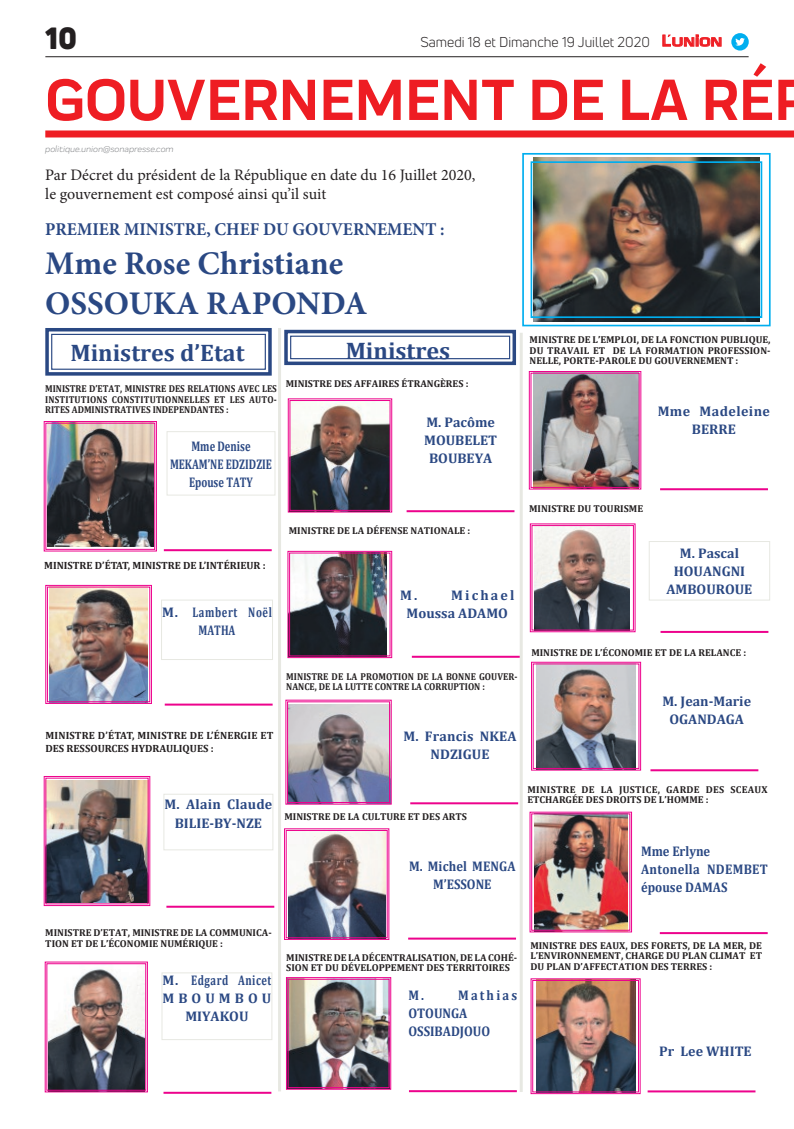
<style>
.page{position:relative;width:794px;height:1129px;background:#fff}
.page>*{position:absolute;margin:0;border:0;box-sizing:border-box;transform-origin:0 0}
.t1{font:700 60px "Praktika";color:#ee1d23}
.t2{font:700 33px/39.6px "Minion Pro";color:#2a4883}
.t3{font:900 30px "Uni Neue";color:#231f20}
.t4{font:700 24px "Cambria";color:#2a4883}
.t5{font:700 18px "Minion Pro";color:#2a4883;scale:.96 1}
.t6{font:16px/19.2px "Minion Pro";color:#231f20}
.t7{font:700 14px/18px "Cambria";color:#2a4883;text-align:center}
.t8{font:700 14px/18px "Cambria";color:#2a4883;scale:.9 1}
.t9{font:14px "Uni Neue";color:#231f20}
.t10{font:700 14px/18px "Cambria";color:#2a4883;text-align:center;scale:.75 1}
.t11{font:700 14px/18px "Cambria";letter-spacing:.05em;color:#2a4883;text-align:center}
.t12{font:700 14px/18px "Cambria";letter-spacing:.055em;color:#2a4883;text-align:center}
.t13{font:700 14px/18px "Cambria";letter-spacing:.03em;color:#2a4883;text-align:center}
.t14{font:700 10.5px/13px "Cambria";color:#231f20}
.t15{font:700 10px/10.5px "Cambria";color:#231f20}
.t16{font:700 10px/10.5px "Cambria";color:#231f20;text-align:justify;scale:.9 1}
.t17{font:700 10px/10.5px "Cambria";letter-spacing:.025em;color:#231f20}
.t18{font:italic 9px "Praktika";color:#818386}
.s1{font-family:"Eurostile";font-weight:600;font-size:14.9px;color:#ee1d23}
.s2{font-family:"Eurostile";font-weight:600;font-size:11.4px;color:#ee1d23}
</style>
<div class="page">
<hr style="left:45px;top:56px;width:703px;height:1px;background:#231f20">
<svg style="left:662px;top:34px;width:60px;height:13px"></svg>
<div style="left:731px;top:33px;width:17px;height:18px;background:#00aeef;border-radius:50%"></div>
<svg style="left:735px;top:38px;width:10px;height:8px"></svg>
<div style="left:45px;top:130px;width:749px;height:7px;background:#ee1d23"></div>
<img style="left:522px;top:153px;width:249px;height:174px">
<div style="left:530px;top:161px;width:232px;height:157px;border:2px solid #00aeef"></div>
<svg style="left:45px;top:328px;width:227px;height:48px"></svg>
<div style="left:51px;top:334px;width:215px;height:36px;border:1px solid #2a4883"></div>
<img style="left:45px;top:585px;width:107px;height:118px">
<svg style="left:45px;top:961px;width:103px;height:130px"></svg>
<div style="left:161px;top:599px;width:112px;height:61px;border:1px solid #e7e8e2"></div>
<div style="left:161px;top:972px;width:111px;height:67px;border:1px solid #e7e8e2"></div>
<img style="left:288px;top:398px;width:104px;height:114px">
<img style="left:44px;top:776px;width:106px;height:129px">
<div style="left:163px;top:793px;width:110px;height:57px;border:1px solid #e7e8e2"></div>
<svg style="left:284px;top:329px;width:232px;height:37px"></svg>
<div style="left:290px;top:335px;width:220px;height:24px;border:1px solid #2a4883"></div>
<svg style="left:530px;top:523px;width:105px;height:109px"></svg>
<div style="left:649px;top:541px;width:121px;height:59px;border:1px solid #e7e8e2"></div>
<img style="left:44px;top:421px;width:113px;height:130px">
<div style="left:166px;top:431px;width:109px;height:64px;border:1px solid #e7e8e2"></div>
<hr style="left:278px;top:328px;width:3px;height:763px;background:#e7e8e2">
<svg style="left:285px;top:699px;width:106px;height:105px;background:#a299a8"></svg>
<div style="left:287px;top:701px;width:103px;height:101px;border:1px solid #ed028c"></div>
<img style="left:530px;top:811px;width:102px;height:121px">
<div style="left:531px;top:813px;width:99px;height:117px;border:1px solid #ed028c"></div>
<img style="left:287px;top:551px;width:105px;height:106px">
<img style="left:284px;top:828px;width:105px;height:111px">
<img style="left:531px;top:661px;width:110px;height:109px">
<img style="left:529px;top:371px;width:112px;height:118px">
<img style="left:531px;top:978px;width:109px;height:115px">
<div style="left:532px;top:980px;width:106px;height:111px;border:1px solid #ed028c"></div>
<img style="left:286px;top:977px;width:105px;height:112px">
<div style="left:288px;top:978px;width:101px;height:109px;border:1px solid #ed028c"></div>
<hr style="left:520px;top:333px;width:3px;height:758px;background:#e7e8e2">
<hr style="left:165px;top:703px;width:108px;height:2px;background:#ed028c">
<hr style="left:166px;top:905px;width:108px;height:2px;background:#ed028c">
<hr style="left:163px;top:1091px;width:108px;height:2px;background:#ed028c">
<hr style="left:406px;top:510px;width:108px;height:2px;background:#ed028c">
<hr style="left:650px;top:769px;width:108px;height:2px;background:#ed028c">
<hr style="left:408px;top:937px;width:108px;height:2px;background:#ed028c">
<hr style="left:412px;top:655px;width:108px;height:2px;background:#ed028c">
<hr style="left:410px;top:802px;width:108px;height:2px;background:#ed028c">
<hr style="left:164px;top:549px;width:108px;height:2px;background:#ed028c">
<hr style="left:660px;top:488px;width:108px;height:2px;background:#ed028c">
<hr style="left:647px;top:1090px;width:108px;height:2px;background:#ed028c">
<hr style="left:409px;top:1089px;width:108px;height:2px;background:#ed028c">
<hr style="left:660px;top:630px;width:108px;height:2px;background:#ed028c">
<hr style="left:660px;top:931px;width:107px;height:2px;background:#ed028c">
<h3 class="t3" style="left:45px;top:17px;width:33px">10</h3>
<h3 class="t9" style="left:420px;top:33px;width:303px">Samedi 18 et Dimanche 19 Juillet 2020 <span class="s1">L</span><span class="s2">UNION</span></h3>
<h1 class="t1" style="left:45px;top:52px;width:766px">GOUVERNEMENT DE LA RÉP</h1>
<p class="t18" style="left:45px;top:142px;width:130px">politique.union@sonapresse.com</p>
<h3 class="t6" style="left:45px;top:165px;width:431px">Par Décret du président de la République en date du 16 Juillet 2020, le gouvernement est composé ainsi qu’il suit</h3>
<h3 class="t5" style="left:45px;top:216px;width:417px">PREMIER MINISTRE, CHEF DU GOUVERNEMENT :</h3>
<h2 class="t2" style="left:45px;top:243px;width:323px">Mme Rose Christiane<br>OSSOUKA RAPONDA</h2>
<h3 class="t4" style="left:70px;top:338px;width:175px">Ministres d’Etat</h3>
<p class="t15" style="left:529px;top:334px;width:242px;text-align:justify">MINISTRE DE L’EMPLOI, DE LA FONCTION PUBLIQUE, DU TRAVAIL ET DE LA FORMATION PROFESSION-NELLE, PORTE-PAROLE DU GOUVERNEMENT :</p>
<h3 class="t4" style="left:346px;top:335px;width:106px">Ministres</h3>
<p class="t16" style="left:45px;top:383px;width:259px">MINISTRE D’ETAT, MINISTRE DES RELATIONS AVEC LES INSTITUTIONS CONSTITUTIONNELLES ET LES AUTO-RITES ADMINISTRATIVES INDEPENDANTES :</p>
<h3 class="t10" style="left:170px;top:436px;width:137px">Mme Denise<br>MEKAM’NE EDZIDZIE<br>Epouse TATY</h3>
<p class="t15" style="left:286px;top:378px;width:184px">MINISTRE DES AFFAIRES ÉTRANGÈRES :</p>
<h3 class="t7" style="left:424px;top:412px;width:74px">M. Pacôme<br>MOUBELET<br>BOUBEYA</h3>
<p class="t14" style="left:44px;top:559px;width:223px">MINISTRE D’ÉTAT, MINISTRE DE L’INTÉRIEUR :</p>
<h3 class="t12" style="left:162px;top:603px;width:111px">M. Lambert Noël<br>MATHA</h3>
<p class="t15" style="left:289px;top:525px;width:183px">MINISTRE DE LA DÉFENSE NATIONALE :</p>
<h3 class="t7" style="left:407px;top:585px;width:109px;text-align:left;text-indent:45px">Michael<br>Moussa ADAMO</h3>
<h3 class="t7" style="left:400px;top:585px;width:19px">M.</h3>
<p class="t16" style="left:286px;top:670px;width:258px">MINISTRE DE LA PROMOTION DE LA BONNE GOUVER-<br>NANCE, DE LA LUTTE CONTRE LA CORRUPTION :</p>
<p class="t14" style="left:45px;top:728px;width:229px">MINISTRE D’ÉTAT, MINISTRE DE L’ÉNERGIE ET<br>DES RESSOURCES HYDRAULIQUES :</p>
<h3 class="t7" style="left:403px;top:726px;width:115px">M. Francis NKEA<br>NDZIGUE</h3>
<h3 class="t7" style="left:164px;top:795px;width:109px">M. Alain Claude<br>BILIE-BY-NZE</h3>
<p class="t15" style="left:284px;top:811px;width:184px">MINISTRE DE LA CULTURE ET DES ARTS</p>
<h3 class="t8" style="left:409px;top:856px;width:120px;text-align:center">M. Michel MENGA<br>M’ESSONE</h3>
<h3 class="t13" style="left:657px;top:402px;width:114px">Mme Madeleine<br>BERRE</h3>
<p class="t15" style="left:529px;top:503px;width:115px">MINISTRE DU TOURISME</p>
<h3 class="t7" style="left:666px;top:544px;width:87px">M. Pascal<br>HOUANGNI<br>AMBOUROUE</h3>
<p class="t15" style="left:531px;top:646px;width:216px">MINISTRE DE L’ÉCONOMIE ET DE LA RELANCE :</p>
<h3 class="t7" style="left:662px;top:692px;width:90px">M. Jean-Marie<br>OGANDAGA</h3>
<p class="t17" style="left:527px;top:783px;width:242px">MINISTRE DE LA JUSTICE, GARDE DES SCEAUX<br>ETCHARGÉE DES DROITS DE L’HOMME :</p>
<h3 class="t8" style="left:641px;top:841px;width:142px">Mme Erlyne<br>Antonella NDEMBET épouse DAMAS</h3>
<p class="t15" style="left:45px;top:927px;width:228px">MINISTRE D’ETAT, MINISTRE DE LA COMMUNICA-<br>TION ET DE L’ÉCONOMIE NUMÉRIQUE :</p>
<h3 class="t11" style="left:162px;top:970px;width:110px">M. Edgard Anicet<br>MBOUMBOU<br>MIYAKOU</h3>
<p class="t15" style="left:286px;top:951px;width:232px">MINISTRE DE LA DÉCENTRALISATION, DE LA COHÉ-<br>SION ET DU DÉVELOPPEMENT DES TERRITOIRES</p>
<h3 class="t8" style="left:408px;top:985px;width:19px">M.</h3>
<h3 class="t8" style="left:408px;top:985px;width:122px;text-indent:50px">Mathias<br>OTOUNGA<br>OSSIBADJOUO</h3>
<p class="t15" style="left:530px;top:939px;width:233px;text-align:justify">MINISTRE DES EAUX, DES FORETS, DE LA MER, DE L’ENVIRONNEMENT, CHARGE DU PLAN CLIMAT ET DU PLAN D’AFFECTATION DES TERRES :</p>
<h3 class="t7" style="left:659px;top:1041px;width:94px">Pr Lee WHITE</h3>
</div>
